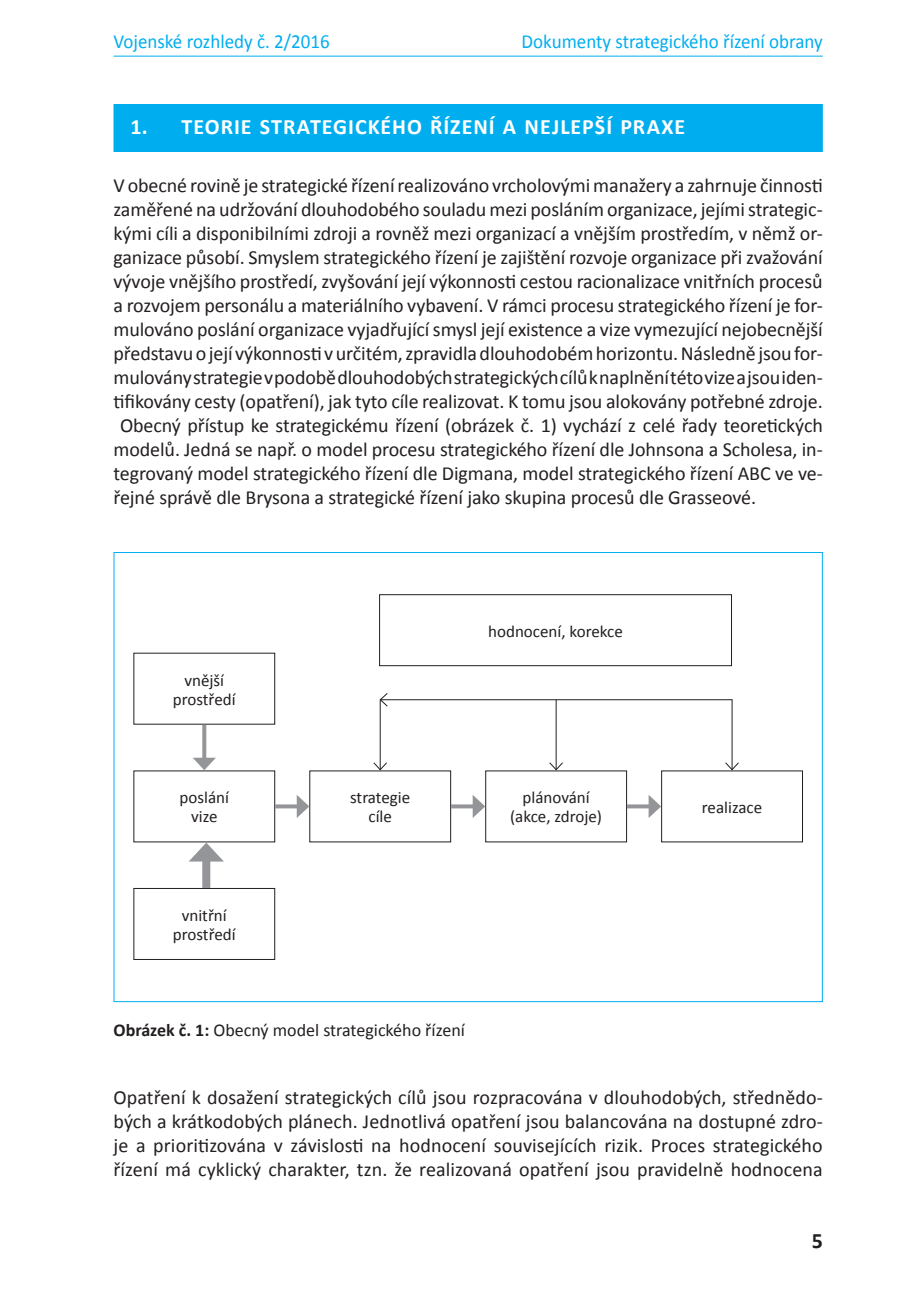
<style>
.page{position:relative;width:908px;height:1304px;background:#fff}
.page>*{position:absolute;margin:0;border:0;box-sizing:border-box;transform-origin:0 0}
.nadpis_1_-_1_řádek{font:700 22px "Calibri";letter-spacing:.04em;color:#fff}
.t1{font:700 22px "Calibri";color:#231f20}
.NORM_bez_odsaz_za{font:20px "Calibri";letter-spacing:-.005em;color:#231f20}
.NORM_bez_odsaz{font:20px/24px "Calibri";letter-spacing:.005em;color:#231f20;text-align:justify}
.záhlaví{font:20px "Calibri";color:#00aeef;scale:.95 1}
.popisek{font:18px "Calibri";color:#231f20}
.t2{font:17px/19px "Calibri";color:#231f20;text-align:center}
.s1{font-weight:700}
</style>
<div class="page">
<hr style="left:113px;top:56px;width:709px;height:1px;background:#00aeef">
<div style="left:113px;top:104px;width:709px;height:48px;background:#00aeef"></div>
<div style="left:133px;top:888px;width:142px;height:72px;border:1px solid #231f20"></div>
<div style="left:379px;top:594px;width:352px;height:72px;border:1px solid #231f20"></div>
<svg style="left:202px;top:725px;width:4px;height:33px"></svg>
<svg style="left:193px;top:758px;width:23px;height:12px"></svg>
<div style="left:202px;top:854px;width:8px;height:34px;background:#939598"></div>
<svg style="left:189px;top:843px;width:35px;height:19px"></svg>
<svg style="left:275px;top:804px;width:21px;height:4px"></svg>
<svg style="left:296px;top:795px;width:13px;height:23px"></svg>
<svg style="left:451px;top:804px;width:21px;height:4px"></svg>
<svg style="left:472px;top:795px;width:13px;height:23px"></svg>
<svg style="left:626px;top:804px;width:22px;height:4px"></svg>
<svg style="left:648px;top:795px;width:12px;height:23px"></svg>
<hr style="left:380px;top:699px;width:352px;height:1px;background:#231f20">
<svg style="left:379px;top:693px;width:9px;height:15px"></svg>
<hr style="left:379px;top:700px;width:1px;height:70px;background:#231f20">
<svg style="left:372px;top:761px;width:16px;height:10px"></svg>
<hr style="left:555px;top:700px;width:1px;height:70px;background:#231f20">
<svg style="left:548px;top:761px;width:15px;height:10px"></svg>
<hr style="left:731px;top:700px;width:1px;height:70px;background:#231f20">
<svg style="left:723px;top:761px;width:16px;height:10px"></svg>
<p class="záhlaví" style="left:113px;top:29px;width:229px">Vojenské rozhledy č. 2/2016</p>
<p class="záhlaví" style="left:521px;top:29px;width:318px">Dokumenty strategického řízení obrany</p>
<p class="nadpis_1_-_1_řádek" style="left:130px;top:113px;width:556px">1. TEORIE STRATEGICKÉHO ŘÍZENÍ A NEJLEPŠÍ PRAXE</p>
<p class="NORM_bez_odsaz_za" style="left:113px;top:173px;width:710px">V obecné rovině je strategické řízení realizováno vrcholovými manažery a zahrnuje činnosti</p>
<p class="NORM_bez_odsaz_za" style="left:113px;top:197px;width:710px">zaměřené na udržování dlouhodobého souladu mezi posláním organizace, jejími strategic-</p>
<p class="NORM_bez_odsaz_za" style="left:113px;top:221px;width:710px">kými cíli a disponibilními zdroji a rovněž mezi organizací a vnějším prostředím, v němž or-</p>
<p class="NORM_bez_odsaz_za" style="left:113px;top:245px;width:710px">ganizace působí. Smyslem strategického řízení je zajištění rozvoje organizace při zvažování</p>
<p class="NORM_bez_odsaz_za" style="left:113px;top:269px;width:710px">vývoje vnějšího prostředí, zvyšování její výkonnosti cestou racionalizace vnitřních procesů</p>
<p class="NORM_bez_odsaz_za" style="left:113px;top:293px;width:710px">a rozvojem personálu a materiálního vybavení. V rámci procesu strategického řízení je for-</p>
<p class="NORM_bez_odsaz_za" style="left:113px;top:317px;width:710px">mulováno poslání organizace vyjadřující smysl její existence a vize vymezující nejobecnější</p>
<p class="NORM_bez_odsaz_za" style="left:113px;top:341px;width:710px">představu ojejí výkonnosti vurčitém, zpravidla dlouhodobém horizontu. Následně jsou for-</p>
<p class="NORM_bez_odsaz_za" style="left:113px;top:365px;width:710px">mulovány strategie vpodobě dlouhodobých strategických cílů knaplnění této vize ajsou iden-</p>
<p class="NORM_bez_odsaz_za" style="left:113px;top:389px;width:710px">tifikovány cesty (opatření), jak tyto cíle realizovat. K tomu jsou alokovány potřebné zdroje.</p>
<p class="NORM_bez_odsaz_za" style="left:120px;top:413px;width:704px">Obecný přístup ke strategickému řízení (obrázek č. 1) vychází z celé řady teoretických</p>
<p class="NORM_bez_odsaz_za" style="left:113px;top:437px;width:710px">modelů. Jedná se např. o model procesu strategického řízení dle Johnsona a Scholesa, in-</p>
<p class="NORM_bez_odsaz_za" style="left:113px;top:461px;width:710px">tegrovaný model strategického řízení dle Digmana, model strategického řízení ABC ve ve-</p>
<p class="NORM_bez_odsaz_za" style="left:113px;top:485px;width:644px">řejné správě dle Brysona a strategické řízení jako skupina procesů dle Grasseové.</p>
<p class="t2" style="left:173px;top:670px;width:64px">vnější prostředí</p>
<p class="t2" style="left:488px;top:621px;width:136px">hodnocení, korekce</p>
<p class="t2" style="left:179px;top:788px;width:51px">poslání vize</p>
<p class="t2" style="left:510px;top:788px;width:93px">plánování (akce, zdroje)</p>
<p class="t2" style="left:350px;top:788px;width:62px">strategie cíle</p>
<p class="t2" style="left:701px;top:798px;width:62px">realizace</p>
<p class="t2" style="left:173px;top:906px;width:64px">vnitřní prostředí</p>
<p class="popisek" style="left:113px;top:1019px;width:353px"><span class="s1">Obrázek č. 1:</span> Obecný model strategického řízení</p>
<p class="NORM_bez_odsaz" style="left:113px;top:1085px;width:710px">Opatření k dosažení strategických cílů jsou rozpracována v dlouhodobých, střednědo&shy;bých a krátkodobých plánech. Jednotlivá opatření jsou balancována na dostupné zdro&shy;je a prioritizována v závislosti na hodnocení souvisejících rizik. Proces strategického řízení má cyklický charakter, tzn. že realizovaná opatření jsou pravidelně hodnocena</p>
<p class="t1" style="left:811px;top:1227px;width:13px">5</p>
</div>
